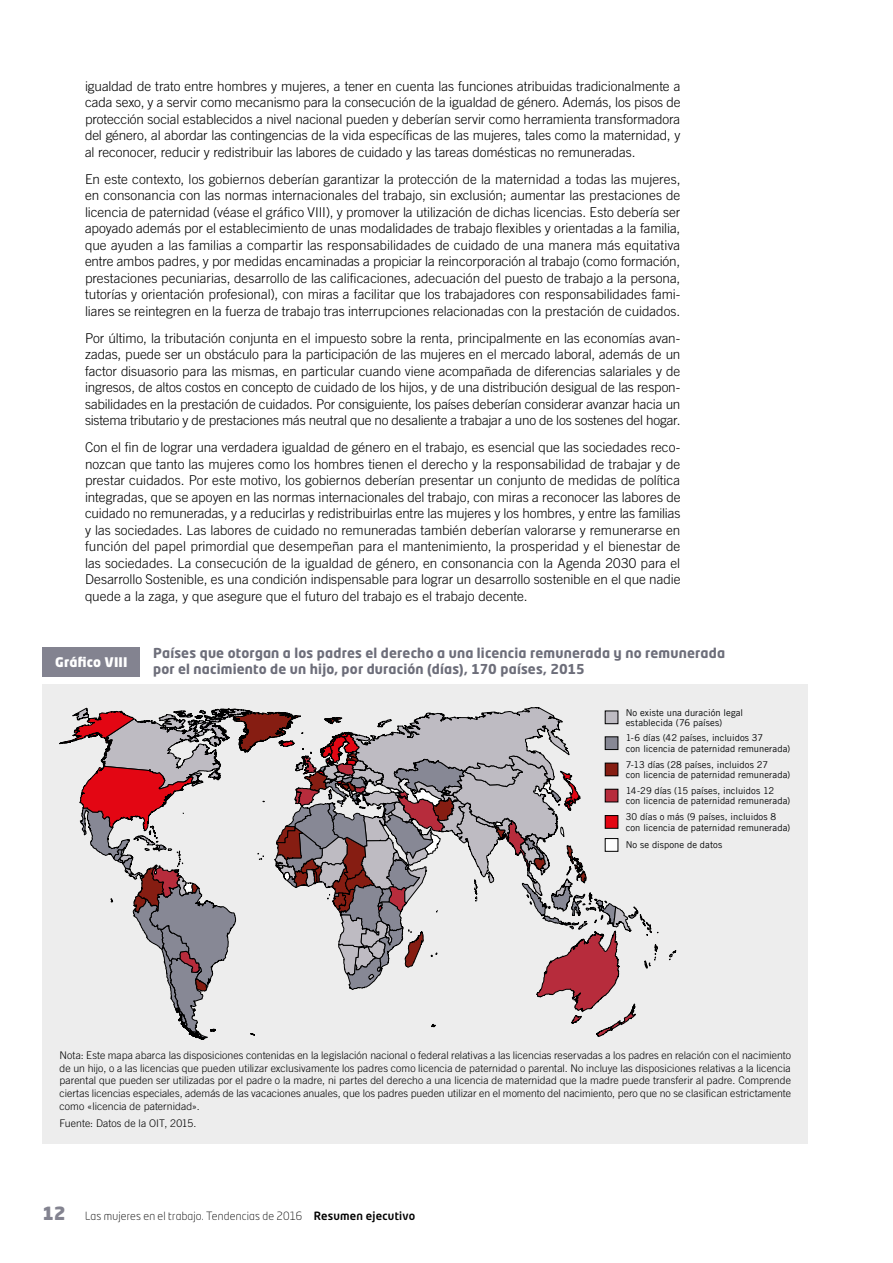
<style>
.page{position:relative;width:893px;height:1263px;background:#fff}
.page>*{position:absolute;margin:0;border:0;box-sizing:border-box;transform-origin:0 0}
.t1{font:300 13.5px/16.5px "Trade Gothic LT Com";letter-spacing:-.005em;color:#000;text-align:justify}
.t2{font:700 13.5px/16.5px "Neo Tech Pro";letter-spacing:.015em;color:#6d6e7a}
.t3{font:900 13.2px "Neo Tech Pro";letter-spacing:.015em;color:#fff}
.t4{font:300 11.25px "Neo Tech Pro";letter-spacing:.015em;color:#000}
.t5{font:300 10.5px/12.8px "Trade Gothic LT Com";letter-spacing:.005em;color:#000;text-align:justify}
.t6{font:9.3px/10.5px "Trade Gothic LT Com";letter-spacing:.01em;color:#010203}
.s1{font-weight:900;font-size:18px;color:#838390}
.s2{font-weight:500}
</style>
<div class="page">
<div style="left:43px;top:685px;width:765px;height:459px;background:#ededed"></div>
<div style="left:43px;top:647px;width:97px;height:30px;background:#838390"></div>
<svg style="left:669px;top:950px;width:8px;height:10px"></svg>
<svg style="left:59px;top:707px;width:599px;height:333px"></svg>
<p class="t1" style="left:85px;top:77px;width:597px">igualdad de trato entre hombres y mujeres, a tener en cuenta las funciones atribuidas tradicionalmente a cada sexo, y a servir como mecanismo para la consecución de la igualdad de género. Además, los pisos de protección social establecidos a nivel nacional pueden y deberían servir como herramienta transformadora del género, al abordar las contingencias de la vida específicas de las mujeres, tales como la maternidad, y al reconocer, reducir y redistribuir las labores de cuidado y las tareas domésticas no remuneradas.</p>
<p class="t1" style="left:85px;top:170px;width:597px">En este contexto, los gobiernos deberían garantizar la protección de la maternidad a todas las mujeres, en consonancia con las normas internacionales del trabajo, sin exclusión; aumentar las prestaciones de licencia de paternidad (véase el gráfico VIII), y promover la utilización de dichas licencias. Esto debería ser apoyado además por el establecimiento de unas modalidades de trabajo flexibles y orientadas a la familia, que ayuden a las familias a compartir las responsabilidades de cuidado de una manera más equitativa entre ambos padres, y por medidas encaminadas a propiciar la reincorporación al trabajo (como formación, prestaciones pecuniarias, desarrollo de las calificaciones, adecuación del puesto de trabajo a la persona, tutorías y orientación profesional), con miras a facilitar que los trabajadores con responsabilidades fami&shy;liares se reintegren en la fuerza de trabajo tras interrupciones relacionadas con la prestación de cuidados.</p>
<p class="t1" style="left:85px;top:330px;width:597px">Por último, la tributación conjunta en el impuesto sobre la renta, principalmente en las economías avan&shy;zadas, puede ser un obstáculo para la participación de las mujeres en el mercado laboral, además de un factor disuasorio para las mismas, en particular cuando viene acompañada de diferencias salariales y de ingresos, de altos costos en concepto de cuidado de los hijos, y de una distribución desigual de las respon&shy;sabilidades en la prestación de cuidados. Por consiguiente, los países deberían considerar avanzar hacia un sistema tributario y de prestaciones más neutral que no desaliente a trabajar a uno de los sostenes del hogar.</p>
<p class="t1" style="left:85px;top:439px;width:597px">Con el fin de lograr una verdadera igualdad de género en el trabajo, es esencial que las sociedades reco&shy;nozcan que tanto las mujeres como los hombres tienen el derecho y la responsabilidad de trabajar y de prestar cuidados. Por este motivo, los gobiernos deberían presentar un conjunto de medidas de política integradas, que se apoyen en las normas internacionales del trabajo, con miras a reconocer las labores de cuidado no remuneradas, y a reducirlas y redistribuirlas entre las mujeres y los hombres, y entre las familias y las sociedades. Las labores de cuidado no remuneradas también deberían valorarse y remunerarse en función del papel primordial que desempeñan para el mantenimiento, la prosperidad y el bienestar de las sociedades. La consecución de la igualdad de género, en consonancia con la Agenda 2030 para el Desarrollo Sostenible, es una condición indispensable para lograr un desarrollo sostenible en el que nadie quede a la zaga, y que asegure que el futuro del trabajo es el trabajo decente.</p>
<p class="t3" style="left:55px;top:654px;width:74px">Gráfico VIII</p>
<p class="t2" style="left:153px;top:644px;width:574px">Países que otorgan a los padres el derecho a una licencia remunerada y no remunerada por el nacimiento de un hijo, por duración (días), 170 países, 2015</p>
<p class="t6" style="left:626px;top:707px;width:119px">No existe una duración legal establecida (76 países)</p>
<p class="t6" style="left:626px;top:733px;width:166px">1-6 días (42 países, incluidos 37<br>con licencia de paternidad remunerada)</p>
<p class="t6" style="left:626px;top:759px;width:166px">7-13 días (28 países, incluidos 27<br>con licencia de paternidad remunerada)</p>
<p class="t6" style="left:626px;top:785px;width:166px">14-29 días (15 países, incluidos 12 con licencia de paternidad remunerada)</p>
<p class="t6" style="left:626px;top:811px;width:166px">30 días o más (9 países, incluidos 8 con licencia de paternidad remunerada)</p>
<p class="t6" style="left:626px;top:840px;width:98px">No se dispone de datos</p>
<p class="t5" style="left:60px;top:1049px;width:733px">Nota: Este mapa abarca las disposiciones contenidas en la legislación nacional o federal relativas a las licencias reservadas a los padres en relación con el nacimiento de un hijo, o a las licencias que pueden utilizar exclusivamente los padres como licencia de paternidad o parental. No incluye las disposiciones relativas a la licencia parental que pueden ser utilizadas por el padre o la madre, ni partes del derecho a una licencia de maternidad que la madre puede transferir al padre. Comprende ciertas licencias especiales, además de las vacaciones anuales, que los padres pueden utilizar en el momento del nacimiento, pero que no se clasifican estrictamente como «licencia de paternidad».</p>
<p class="t5" style="left:60px;top:1117px;width:138px">Fuente: Datos de la OIT, 2015.</p>
<p class="t4" style="left:43px;top:1210px;width:374px"><span class="s1">12</span> Las mujeres en el trabajo. Tendencias de 2016 <span class="s2">Resumen ejecutivo</span></p>
</div>
